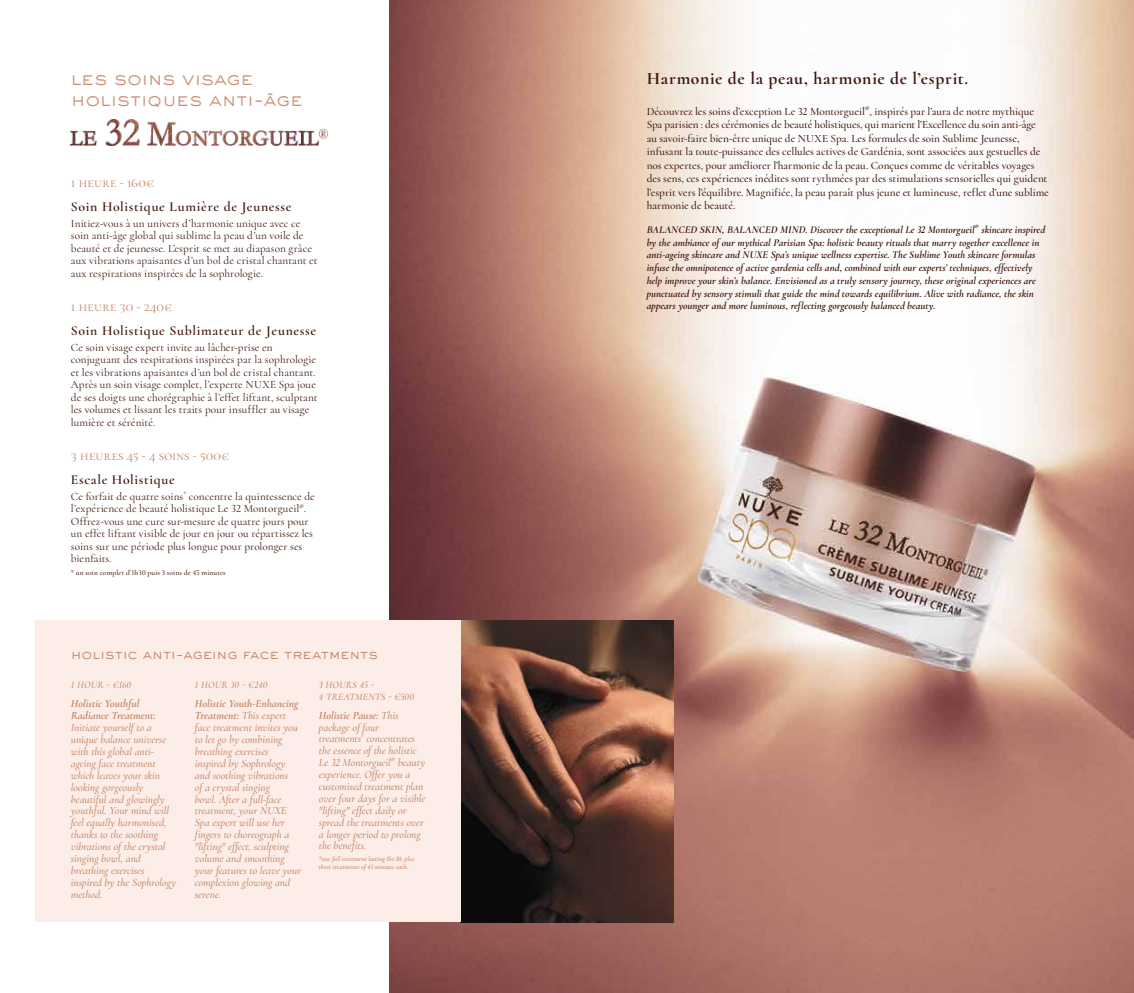
<style>
.page{position:relative;width:1134px;height:993px;background:#fff}
.page>*{position:absolute;margin:0;border:0;box-sizing:border-box;transform-origin:0 0}
.t1{font:300 18.75px/21.2px "Sackers Gothic Std";letter-spacing:-.015em;color:#cb9176}
.t2{font:700 17.5px "Cormorant";letter-spacing:.04em;color:#3d1409}
.t3{font:600 13.75px "Cormorant";letter-spacing:.05em;color:#3d1409}
.t4{font:13.75px "Cormorant";letter-spacing:.015em;color:#c28563}
.t5{font:300 13.75px "Sackers Gothic Std";letter-spacing:-.015em;color:#c28563}
.t6{font:italic 500 11.25px/11.9px "Cormorant";letter-spacing:-.005em;color:#c28563}
.t7{font:11.25px/12.5px "Cormorant";letter-spacing:.01em;color:#3d1409}
.t8{font:500 11.25px/13.5px "Cormorant";letter-spacing:-.005em;color:#3d1409}
.t9{font:italic 700 11.25px/11.9px "Cormorant";color:#c28563}
.t10{font:italic 700 10.62px/12.8px "Cormorant";color:#3d1409}
.t11{font:italic 500 10px/11.2px "Cormorant";letter-spacing:.02em;color:#c28563}
.t12{font:500 7.5px "Cormorant";letter-spacing:.02em;color:#3d1409}
.t13{font:italic 600 6.88px/8.2px "Cormorant";letter-spacing:.005em;color:#c28563}
.s1{font-weight:700}
</style>
<div class="page">
<img style="left:71px;top:120px;width:257px;height:25px">
<img style="left:390px;top:0;width:744px;height:992px">
<img style="left:461px;top:620px;width:212px;height:301px">
<div style="left:35px;top:620px;width:426px;height:301px;background:#fdede8"></div>
<h1 class="t1" style="left:71px;top:67px;width:234px">les soins visage holistiques anti-âge</h1>
<p class="t4" style="left:71px;top:174px;width:85px">1 heure - 160€</p>
<p class="t3" style="left:71px;top:198px;width:222px">Soin Holistique Lumière de Jeunesse</p>
<p class="t7" style="left:71px;top:217px;width:248px">Initiez-vous à un univers d’harmonie unique avec ce soin anti-âge global qui sublime la peau d’un voile de beauté et de jeunesse. L’esprit se met au diapason grâce aux vibrations apaisantes d’un bol de cristal chantant et aux respirations inspirées de la sophrologie.</p>
<p class="t4" style="left:71px;top:298px;width:103px">1 heure 30 - 240€</p>
<p class="t3" style="left:71px;top:322px;width:247px">Soin Holistique Sublimateur de Jeunesse</p>
<p class="t7" style="left:71px;top:341px;width:248px">Ce soin visage expert invite au lâcher-prise en conjuguant des respirations inspirées par la sophrologie et les vibrations apaisantes d’un bol de cristal chantant.<br>Après un soin visage complet, l’experte NUXE Spa joue de ses doigts une chorégraphie à l’effet liftant, sculptant les volumes et lissant les traits pour insuffler au visage lumière et sérénité.</p>
<p class="t4" style="left:71px;top:447px;width:160px">3 heures 45 - 4 soins - 500€</p>
<p class="t3" style="left:71px;top:470px;width:106px">Escale Holistique</p>
<p class="t7" style="left:71px;top:490px;width:245px">Ce forfait de quatre soins<sup>*</sup> concentre la quintessence de l’expérience de beauté holistique Le 32 Montorgueil<sup>®</sup>.<br>Offrez-vous une cure sur-mesure de quatre jours pour un effet liftant visible de jour en jour ou répartissez les soins sur une période plus longue pour prolonger ses bienfaits.</p>
<p class="t12" style="left:71px;top:567px;width:156px">* un soin complet d’1h30 puis 3 soins de 45 minutes</p>
<p class="t5" style="left:71px;top:645px;width:308px">holistic anti-ageing face treatments</p>
<p class="t11" style="left:71px;top:679px;width:62px">1 HOUR - €160</p>
<p class="t9" style="left:71px;top:697px;width:86px">Holistic Youthful<br>Radiance Treatment:</p>
<p class="t6" style="left:71px;top:721px;width:107px">Initiate yourself to a unique balance universe with this global anti&shy;ageing face treatment which leaves your skin looking gorgeously beautiful and glowingly youthful. Your mind will feel equally harmonised, thanks to the soothing vibrations of the crystal singing bowl, and breathing exercises inspired by the Sophrology method.</p>
<p class="t11" style="left:319px;top:679px;width:97px">3 HOURS 45 -<br>4 TREATMENTS - €500</p>
<p class="t6" style="left:319px;top:709px;width:108px"><span class="s1">Holistic Pause:</span> This package of four treatments<sup>*</sup> concentrates the essence of the holistic<br>Le 32 Montorgueil<sup>®</sup> beauty experience. Offer you a customised treatment plan over four days for a visible "lifting" effect daily or spread the treatments over a longer period to prolong the benefits.</p>
<p class="t13" style="left:319px;top:854px;width:97px">*one full treatment lasting 1hr.30, plus three treatments of 45 minutes each.</p>
<p class="t11" style="left:195px;top:679px;width:74px">1 HOUR 30 - €240</p>
<p class="t6" style="left:195px;top:697px;width:108px"><span class="s1">Holistic Youth-Enhancing<br>Treatment:</span> This expert face treatment invites you to let go by combining breathing exercises inspired by Sophrology and soothing vibrations<br>of a crystal singing<br>bowl. After a full-face treatment, your NUXE<br>Spa expert will use her fingers to choreograph a "lifting" effect, sculpting volume and smoothing your features to leave your complexion glowing and serene.</p>
<h2 class="t2" style="left:647px;top:67px;width:323px">Harmonie de la peau, harmonie de l’esprit.</h2>
<p class="t8" style="left:647px;top:104px;width:404px">Découvrez les soins d’exception Le 32 Montorgueil<sup>®</sup>, inspirés par l’aura de notre mythique Spa parisien : des cérémonies de beauté holistiques, qui marient l’Excellence du soin anti-âge au savoir-faire bien-être unique de NUXE Spa. Les formules de soin Sublime Jeunesse, infusant la toute-puissance des cellules actives de Gardénia, sont associées aux gestuelles de nos expertes, pour améliorer l’harmonie de la peau. Conçues comme de véritables voyages des sens, ces expériences inédites sont rythmées par des stimulations sensorielles qui guident l’esprit vers l’équilibre. Magnifiée, la peau paraît plus jeune et lumineuse, reflet d’une sublime harmonie de beauté.</p>
<p class="t10" style="left:647px;top:223px;width:400px">BALANCED SKIN, BALANCED MIND. Discover the exceptional Le 32 Montorgueil<sup>®</sup> skincare inspired by the ambiance of our mythical Parisian Spa: holistic beauty rituals that marry together excellence in anti-ageing skincare and NUXE Spa’s unique wellness expertise. The Sublime Youth skincare formulas infuse the omnipotence of active gardenia cells and, combined with our experts’ techniques, effectively help improve your skin’s balance. Envisioned as a truly sensory journey, these original experiences are punctuated by sensory stimuli that guide the mind towards equilibrium. Alive with radiance, the skin appears younger and more luminous, reflecting gorgeously balanced beauty.</p>
</div>
